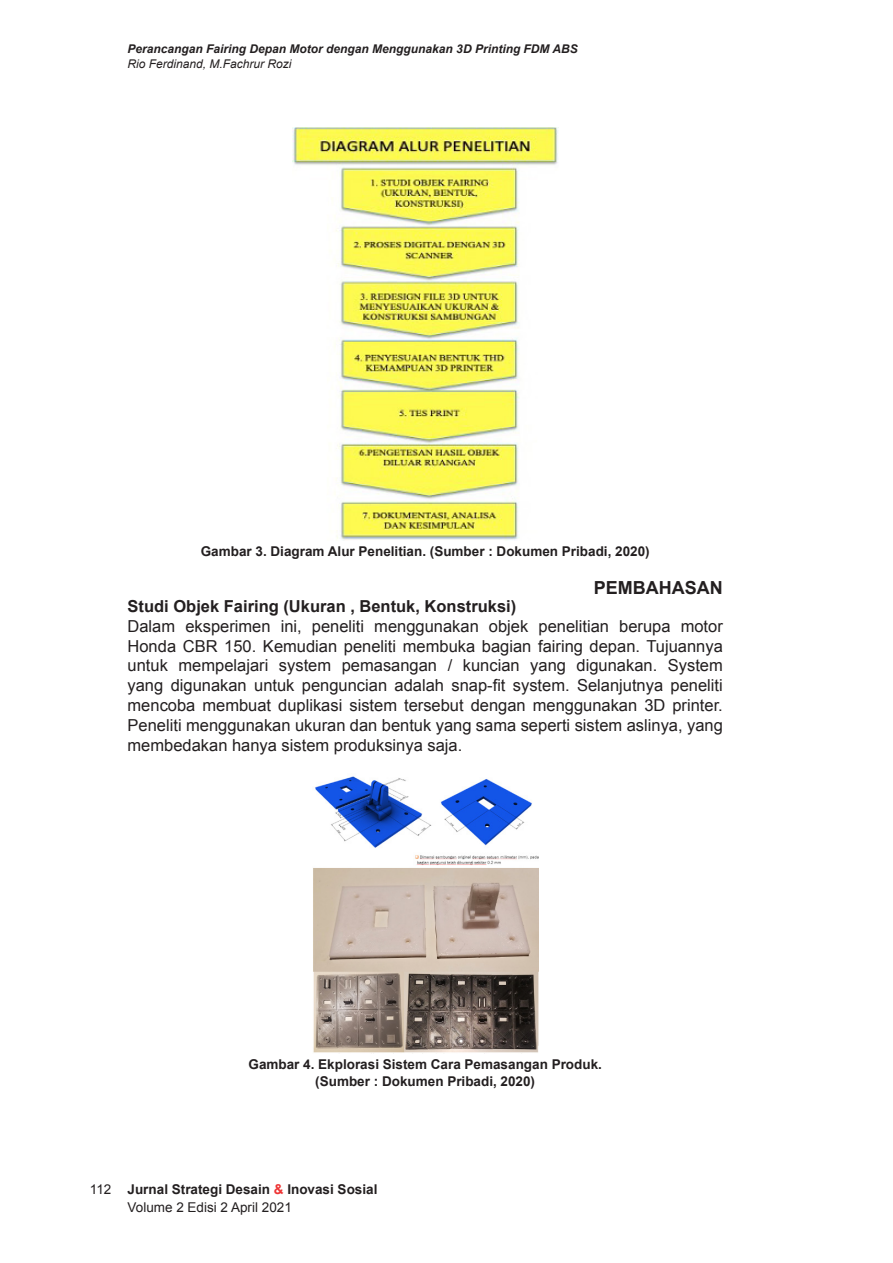
<style>
.page{position:relative;width:893px;height:1263px;background:#fff}
.page>*{position:absolute;margin:0;border:0;box-sizing:border-box;transform-origin:0 0}
.Subhead{font:700 18px "Arial";color:#231f20}
.Body_Text{font:16.5px/19.8px "Arial";color:#231f20;text-align:justify}
.Crosshead{font:700 16.5px "Arial";color:#231f20}
.Deskripsi_Gambar{font:700 13.5px/18px "Arial";color:#231f20}
.t1{font:13.5px "Arial";color:#231f20}
.t2{font:italic 700 12px "Arial";color:#231f20}
.t3{font:italic 12px "Arial";color:#231f20}
.s1{color:#ee3434}
.s2{font-weight:400}
</style>
<div class="page">
<img style="left:292px;top:128px;width:266px;height:412px">
<img style="left:313px;top:776px;width:225px;height:277px">
<p class="t2" style="left:128px;top:41px;width:452px">Perancangan Fairing Depan Motor dengan Menggunakan 3D Printing FDM ABS</p>
<p class="t3" style="left:128px;top:56px;width:166px">Rio Ferdinand, M.Fachrur Rozi</p>
<p class="Deskripsi_Gambar" style="left:201px;top:543px;width:450px">Gambar 3. Diagram Alur Penelitian. (Sumber : Dokumen Pribadi, 2020)</p>
<p class="Subhead" style="left:594px;top:576px;width:130px">PEMBAHASAN</p>
<p class="Crosshead" style="left:128px;top:595px;width:390px">Studi Objek Fairing (Ukuran , Bentuk, Konstruksi)</p>
<p class="Body_Text" style="left:128px;top:616px;width:597px">Dalam eksperimen ini, peneliti menggunakan objek penelitian berupa motor Honda CBR 150. Kemudian peneliti membuka bagian fairing depan. Tujuannya untuk mempelajari system pemasangan / kuncian yang digunakan. System yang digunakan untuk penguncian adalah snap-fit system. Selanjutnya peneliti mencoba membuat duplikasi sistem tersebut dengan menggunakan 3D printer.<br>Peneliti menggunakan ukuran dan bentuk yang sama seperti sistem aslinya, yang membedakan hanya sistem produksinya saja.</p>
<p class="Deskripsi_Gambar" style="left:249px;top:1056px;width:355px">Gambar 4. Ekplorasi Sistem Cara Pemasangan Produk.</p>
<p class="Deskripsi_Gambar" style="left:315px;top:1072px;width:221px">(Sumber : Dokumen Pribadi, 2020)</p>
<p class="t1" style="left:90px;top:1180px;width:23px">112</p>
<p class="Deskripsi_Gambar" style="left:128px;top:1181px;width:251px">Jurnal Strategi Desain <span class="s1">&amp;</span> Inovasi Sosial<br><span class="s2">Volume 2 Edisi 2 April 2021</span></p>
</div>
